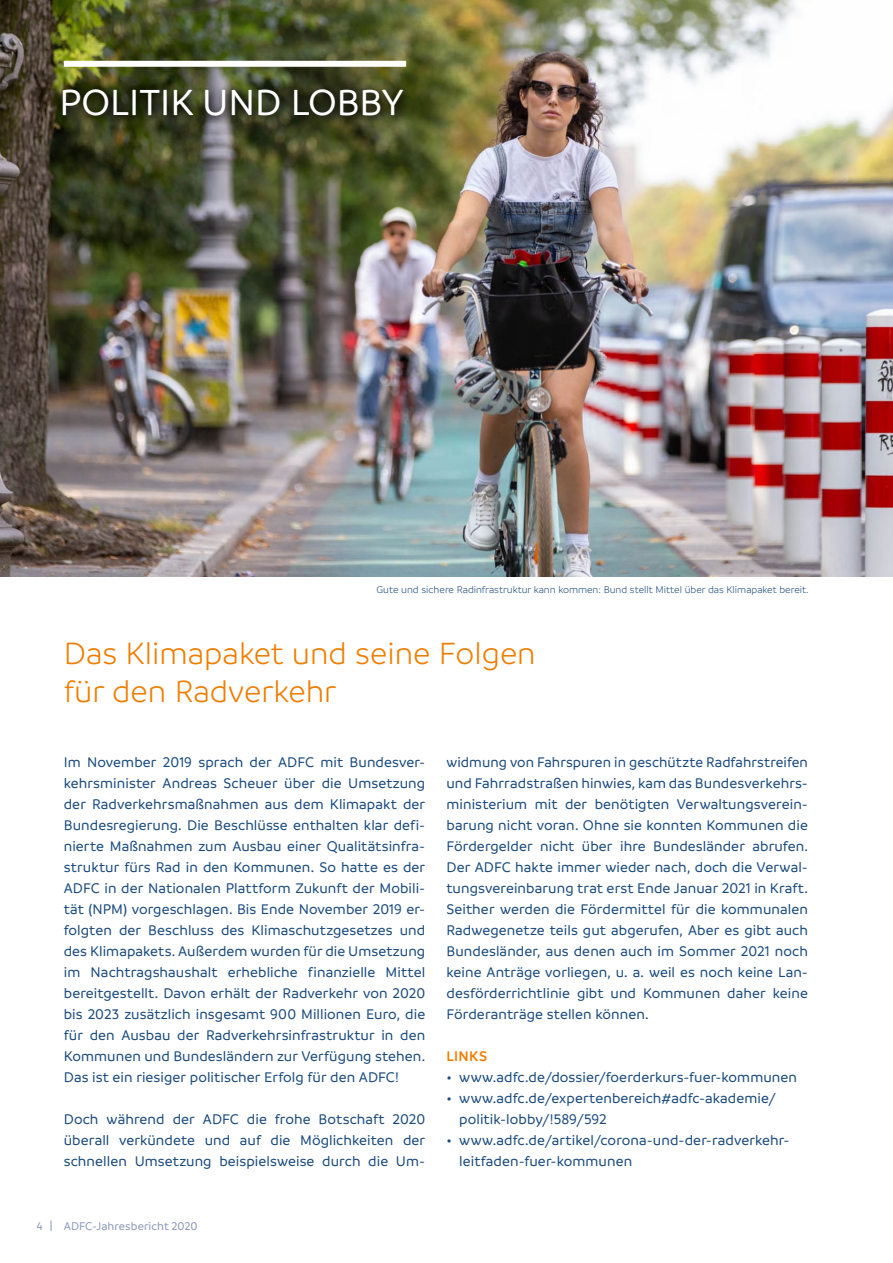
<style>
.page{position:relative;width:893px;height:1263px;background:#fff}
.page>*{position:absolute;margin:0;border:0;box-sizing:border-box;transform-origin:0 0}
.t1{font:500 39px "Branding";color:#fff}
.t2{font:300 33px/37.5px "Branding";color:#ef7d00}
.t3{font:500 15px/21px "Branding";letter-spacing:.005em;color:#1a4b7e;text-align:justify}
.t4{font:500 15px/21px "Branding";letter-spacing:.005em;color:#1a4b7e;scale:.96 1}
.t5{font:600 15px "Branding";letter-spacing:.025em;color:#ef7d00}
.t6{font:500 12px "Branding";letter-spacing:.005em;color:#8a98ba}
.t7{font:300 10.5px "Branding";color:#1a4b7e}
</style>
<div class="page">
<img style="left:0;top:0;width:893px;height:576px">
<div style="left:64px;top:61px;width:342px;height:6px;background:#fff"></div>
<div style="left:56px;top:84px;width:358px;height:44px;background:#000;opacity:.75"></div>
<div style="left:53px;top:80px;width:359px;height:45px;background:#000;opacity:.75"></div>
<h1 class="t1" style="left:60px;top:82px;width:346px">POLITIK UND LOBBY</h1>
<p class="t7" style="left:376px;top:585px;width:434px">Gute und sichere Radinfrastruktur kann kommen: Bund stellt Mittel über das Klimapaket bereit.</p>
<h2 class="t2" style="left:64px;top:635px;width:473px">Das Klimapaket und seine Folgen für den Radverkehr</h2>
<p class="t6" style="left:37px;top:1219px;width:7px">4</p>
<p class="t3" style="left:64px;top:752px;width:363px">Im November 2019 sprach der ADFC mit Bundesver&shy;kehrsminister Andreas Scheuer über die Umsetzung der Radverkehrsmaßnahmen aus dem Klimapakt der Bundesregierung. Die Beschlüsse enthalten klar defi&shy;nierte Maßnahmen zum Ausbau einer Qualitätsinfra&shy;struktur fürs Rad in den Kommunen. So hatte es der ADFC in der Nationalen Plattform Zukunft der Mobili&shy;tät (NPM) vorgeschlagen. Bis Ende November 2019 er&shy;folgten der Beschluss des Klimaschutzgesetzes und des Klimapakets. Außerdem wurden für die Umsetzung im Nachtragshaushalt erhebliche finanzielle Mittel bereitgestellt. Davon erhält der Radverkehr von 2020 bis 2023 zusätzlich insgesamt 900 Millionen Euro, die für den Ausbau der Radverkehrsinfrastruktur in den Kommunen und Bundesländern zur Verfügung stehen.<br>Das ist ein riesiger politischer Erfolg für den ADFC!</p>
<p class="t3" style="left:64px;top:1109px;width:363px">Doch während der ADFC die frohe Botschaft 2020 überall verkündete und auf die Möglichkeiten der schnellen Umsetzung beispielsweise durch die Um-</p>
<p class="t6" style="left:64px;top:1219px;width:135px">ADFC-Jahresbericht 2020</p>
<p class="t3" style="left:446px;top:752px;width:363px;text-align:left">widmung von Fahrspuren in geschützte Radfahrstreifen und Fahrradstraßen hinwies, kam das Bundesverkehrs&shy;ministerium mit der benötigten Verwaltungsverein&shy;barung nicht voran. Ohne sie konnten Kommunen die Fördergelder nicht über ihre Bundesländer abrufen.<br>Der ADFC hakte immer wieder nach, doch die Verwal&shy;tungsvereinbarung trat erst Ende Januar 2021 in Kraft.<br>Seither werden die Fördermittel für die kommunalen Radwegenetze teils gut abgerufen, Aber es gibt auch Bundesländer, aus denen auch im Sommer 2021 noch keine Anträge vorliegen, u. a. weil es noch keine Lan&shy;desförderrichtlinie gibt und Kommunen daher keine Förderanträge stellen können.</p>
<p class="t5" style="left:446px;top:1048px;width:42px">LINKS</p>
<p class="t4" style="left:446px;top:1067px;width:367px">• www.adfc.de/dossier/foerderkurs-fuer-kommunen</p>
<p class="t4" style="left:459px;top:1088px;width:332px;text-indent:-13px">• www.adfc.de/expertenbereich#adfc-akademie/ politik-lobby/!589/592</p>
<p class="t4" style="left:459px;top:1130px;width:346px;text-indent:-13px">• www.adfc.de/artikel/corona-und-der-radverkehr&shy;leitfaden-fuer-kommunen</p>
</div>
